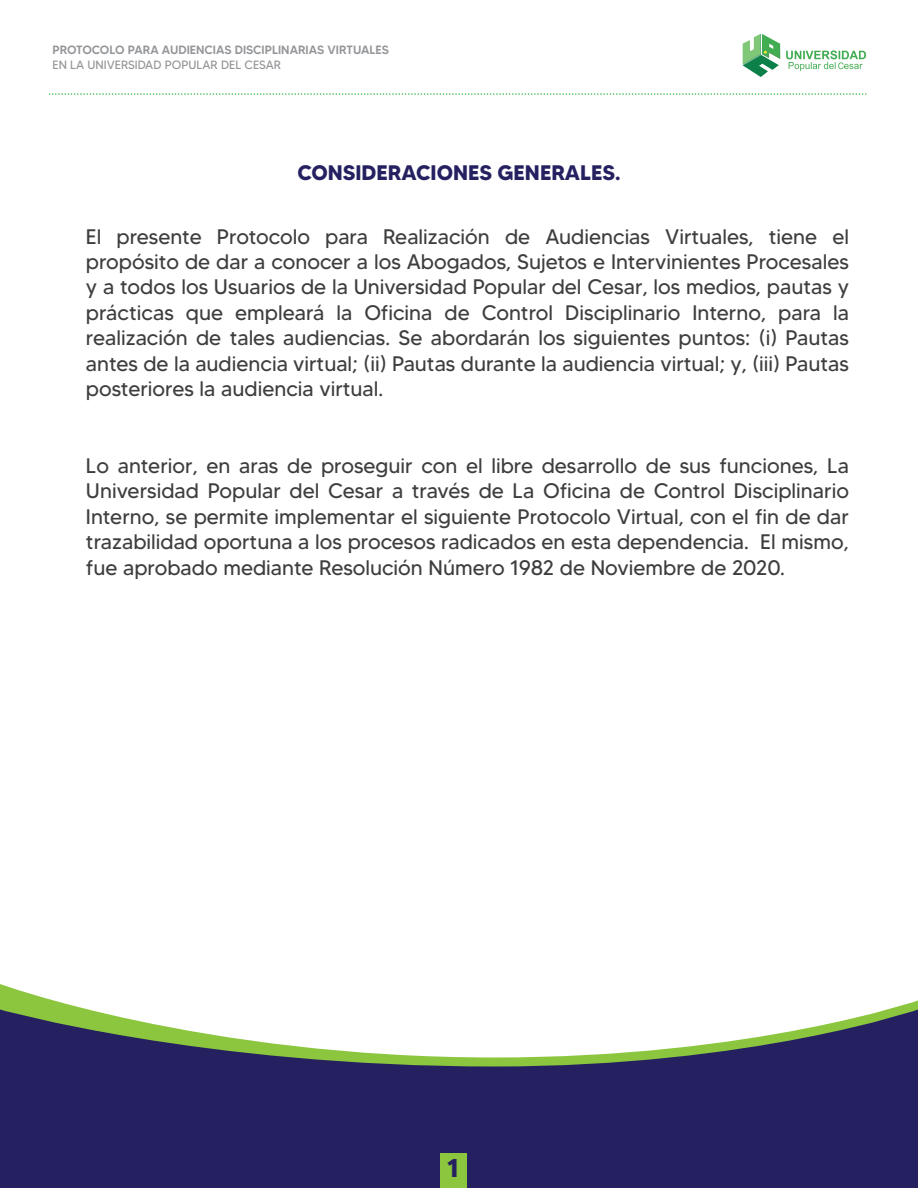
<style>
.page{position:relative;width:918px;height:1188px;background:#fff}
.page>*{position:absolute;margin:0;border:0;box-sizing:border-box;transform-origin:0 0}
.t1{font:700 25.8px "MADETOMMY";color:#252161}
.t2{font:21px/25.5px "MADETOMMY";color:#3e3e3f;text-align:justify}
.t3{font:700 21px "MADETOMMY";color:#252161}
.t4{font:500 12px "MADETOMMY";color:#939598}
.t5{font:12px "MADETOMMY";color:#939598}
</style>
<div class="page">
<svg style="left:0;top:984px;width:918px;height:26px"></svg>
<svg style="left:786px;top:50px;width:80px;height:21px"></svg>
<svg style="left:743px;top:34px;width:37px;height:43px"></svg>
<svg style="left:50px;top:93px;width:817px;height:2px"></svg>
<svg style="left:0;top:1010px;width:918px;height:178px;fill:#252161"></svg>
<div style="left:440px;top:1154px;width:26px;height:34px;background:#8bc63e"></div>
<p class="t4" style="left:52px;top:42px;width:338px">PROTOCOLO PARA AUDIENCIAS DISCIPLINARIAS VIRTUALES</p>
<p class="t5" style="left:52px;top:57px;width:230px">EN LA UNIVERSIDAD POPULAR DEL CESAR</p>
<p class="t3" style="left:297px;top:160px;width:325px">CONSIDERACIONES GENERALES.</p>
<p class="t2" style="left:86px;top:223px;width:765px">El presente Protocolo para Realización de Audiencias Virtuales, tiene el propósito de dar a conocer a los Abogados, Sujetos e Intervinientes Procesales y a todos los Usuarios de la Universidad Popular del Cesar, los medios, pautas y prácticas que empleará la Oficina de Control Disciplinario Interno, para la realización de tales audiencias. Se abordarán los siguientes puntos: (i) Pautas antes de la audiencia virtual; (ii) Pautas durante la audiencia virtual; y, (iii) Pautas posteriores la audiencia virtual.</p>
<p class="t2" style="left:86px;top:453px;width:765px">Lo anterior, en aras de proseguir con el libre desarrollo de sus funciones, La Universidad Popular del Cesar a través de La Oficina de Control Disciplinario Interno, se permite implementar el siguiente Protocolo Virtual, con el fin de dar trazabilidad oportuna a los procesos radicados en esta dependencia. El mismo, fue aprobado mediante Resolución Número 1982 de Noviembre de 2020.</p>
<p class="t1" style="left:447px;top:1152px;width:13px">1</p>
</div>
